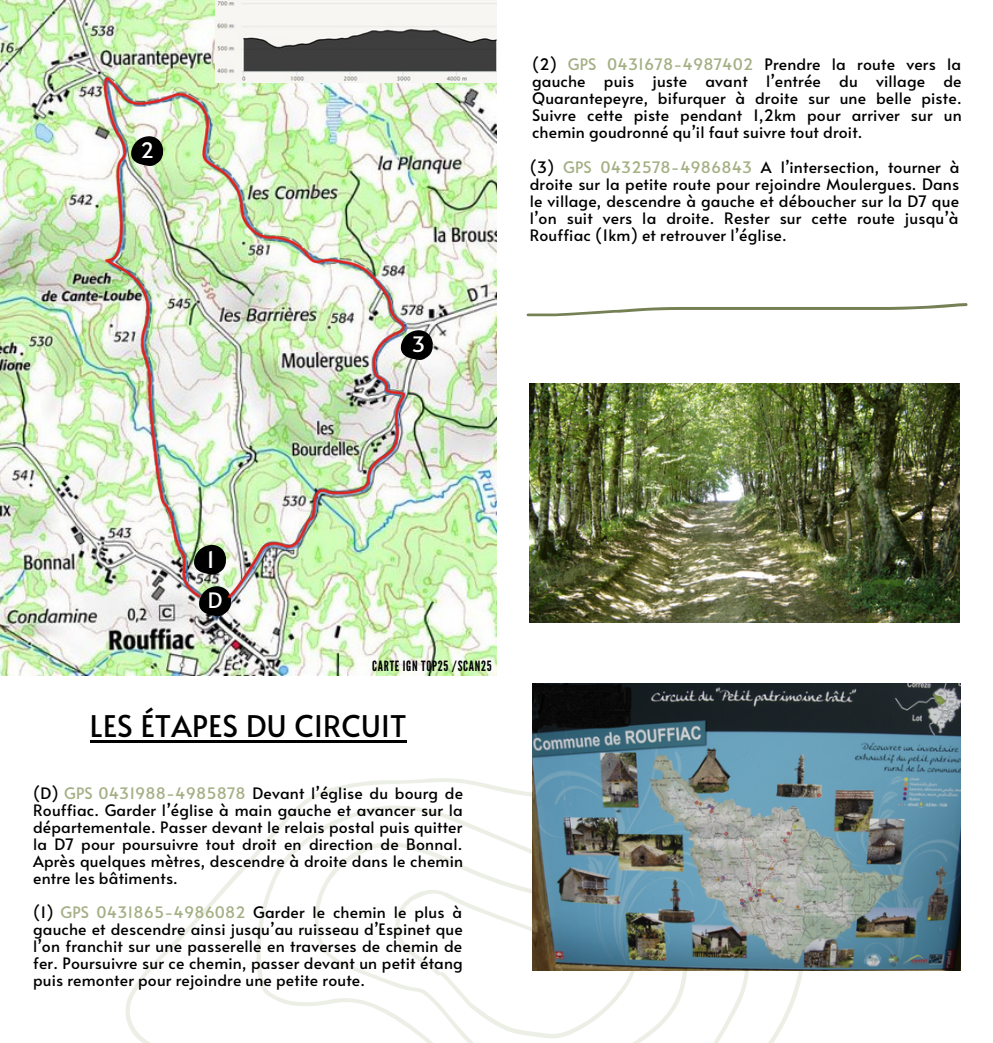
<style>
.page{position:relative;width:993px;height:1043px;background:#fff}
.page>*{position:absolute;margin:0;border:0;box-sizing:border-box;transform-origin:0 0}
.t1{font:29.75px "Alata";letter-spacing:.01em;color:#000}
.t2{font:22.75px "Alata";color:#fff}
.t3{font:21.18px "Alata";color:#fff}
.t4{font:15.75px/17px "Alata";letter-spacing:.01em;color:#000;text-align:justify}
.t5{font:14.17px "League Gothic";letter-spacing:.05em;color:#000}
.s1{color:#a4af84}
</style>
<div class="page">
<img style="left:0;top:0;width:496px;height:675px">
<svg style="left:107px;top:600px;width:760px;height:442px"></svg>
<svg style="left:404px;top:330px;width:29px;height:30px"></svg>
<svg style="left:199px;top:597px;width:32px;height:19px"></svg>
<svg style="left:526px;top:303px;width:441px;height:13px"></svg>
<img style="left:215px;top:0;width:281px;height:83px">
<img style="left:529px;top:383px;width:429px;height:239px">
<img style="left:532px;top:683px;width:428px;height:286px">
<img style="left:105px;top:77px;width:299px;height:520px">
<hr style="left:90px;top:739px;width:316px;height:3px;background:#000">
<p class="t3" style="left:140px;top:135px;width:15px">2</p>
<p class="t3" style="left:412px;top:329px;width:15px">3</p>
<p class="t4" style="left:532px;top:55px;width:431px">(2) <span class="s1">GPS 0431678-4987402</span> Prendre la route vers la gauche puis juste avant l’entrée du village de Quarantepeyre, bifurquer à droite sur une belle piste.<br>Suivre cette piste pendant 1,2km pour arriver sur un chemin goudronné qu’il faut suivre tout droit.</p>
<p class="t4" style="left:529px;top:157px;width:431px">(3) <span class="s1">GPS 0432578-4986843</span> A l’intersection, tourner à droite sur la petite route pour rejoindre Moulergues. Dans le village, descendre à gauche et déboucher sur la D7 que l’on suit vers la droite. Rester sur cette route jusqu’à Rouffiac (1km) et retrouver l’église.</p>
<p class="t2" style="left:206px;top:542px;width:10px">1</p>
<p class="t3" style="left:208px;top:585px;width:16px">D</p>
<p class="t5" style="left:372px;top:657px;width:121px">CARTE IGN TOP25 /SCAN25</p>
<p class="t1" style="left:90px;top:704px;width:318px">LES ÉTAPES DU CIRCUIT</p>
<p class="t4" style="left:33px;top:783px;width:431px">(D) <span class="s1">GPS 0431988-4985878</span> Devant l’église du bourg de Rouffiac. Garder l’église à main gauche et avancer sur la départementale. Passer devant le relais postal puis quitter la D7 pour poursuivre tout droit en direction de Bonnal.<br>Après quelques mètres, descendre à droite dans le chemin entre les bâtiments.</p>
<p class="t4" style="left:33px;top:902px;width:431px">(1) <span class="s1">GPS 0431865-4986082</span> Garder le chemin le plus à gauche et descendre ainsi jusqu’au ruisseau d’Espinet que l’on franchit sur une passerelle en traverses de chemin de fer. Poursuivre sur ce chemin, passer devant un petit étang puis remonter pour rejoindre une petite route.</p>
</div>
